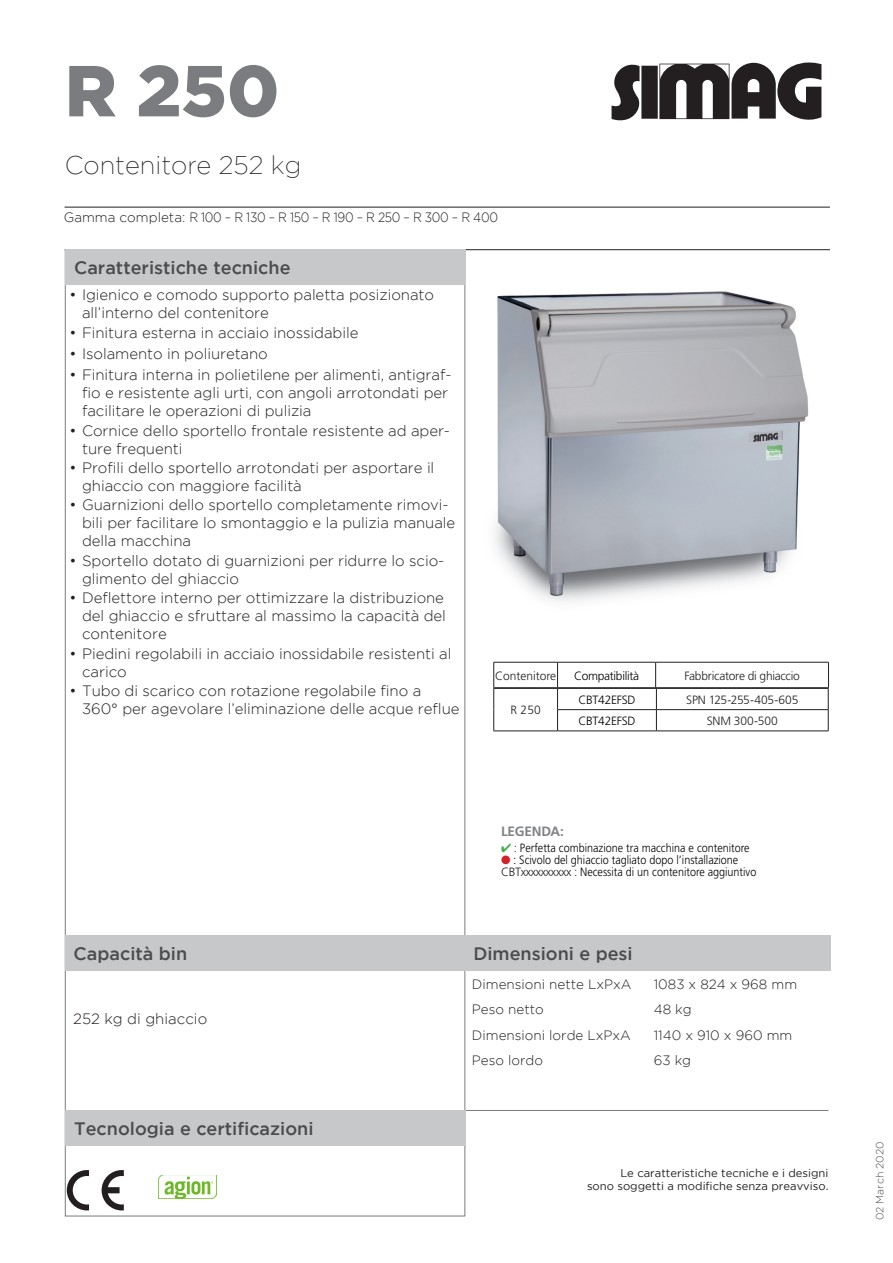
<style>
.page{position:relative;width:893px;height:1263px;background:#fff}
.page>*{position:absolute;margin:0;border:0;box-sizing:border-box;transform-origin:0 0}
.t1{font:900 72px "Gotham";color:#7a7c7f}
.t2{font:200 25.5px "Gotham";color:#231f20}
.t3{font:500 18px "Gotham";color:#4b4c4d}
.t4{font:300 15px/18px "Gotham";letter-spacing:-.005em;color:#231f20}
.t5{font:300 13.5px "Gotham";color:#231f20}
.t6{font:300 13.5px "Gotham";letter-spacing:-.025em;color:#231f20}
.Note_fondo_pagina{font:700 13.5px "Frutiger";letter-spacing:-.01em;color:#808285}
.Tabella_testo_light{font:300 12px "Frutiger";color:#000;scale:.9 1}
.Note_fondo_pagina-2{font:300 12px "Frutiger";letter-spacing:-.015em;color:#231f20}
.Tabella_testo_light-2{font:300 12px "Frutiger";color:#000}
.Tabella_testo_light-3{font:300 12px "Frutiger";letter-spacing:-.025em;color:#000}
.t7{font:11.25px/13.5px "Gotham";color:#231f20;text-align:right}
.t8{font:300 10.5px "Gotham";color:#4b4c4d}
.s1{color:#40ae49}
.s2{color:#231f20}
.s3{color:#d1232a}
</style>
<div class="page">
<svg style="left:612px;top:63px;width:209px;height:57px"></svg>
<hr style="left:65px;top:249px;width:765px;height:1px;background:#231f20">
<hr style="left:464px;top:1110px;width:364px;height:1px;background:#7a7c7f">
<hr style="left:65px;top:207px;width:765px;height:1px;background:#231f20">
<div style="left:65px;top:935px;width:400px;height:36px;background:#c7c8ca"></div>
<svg style="left:102px;top:1170px;width:22px;height:40px"></svg>
<svg style="left:67px;top:1170px;width:22px;height:40px"></svg>
<img style="left:158px;top:1175px;width:59px;height:23px">
<img style="left:494px;top:291px;width:315px;height:311px">
<div style="left:66px;top:249px;width:400px;height:36px;background:#c7c8ca"></div>
<div style="left:66px;top:1110px;width:400px;height:36px;background:#c7c8ca"></div>
<div style="left:465px;top:935px;width:366px;height:36px;background:#c7c8ca"></div>
<hr style="left:494px;top:662px;width:64px;height:1px;background:#231f20">
<hr style="left:494px;top:687px;width:64px;height:1px;background:#231f20">
<hr style="left:558px;top:662px;width:98px;height:1px;background:#231f20">
<hr style="left:656px;top:662px;width:173px;height:1px;background:#231f20">
<hr style="left:558px;top:687px;width:98px;height:1px;background:#231f20">
<hr style="left:656px;top:687px;width:173px;height:1px;background:#231f20">
<hr style="left:494px;top:688px;width:64px;height:1px;background:#231f20">
<hr style="left:494px;top:731px;width:64px;height:1px;background:#231f20">
<hr style="left:558px;top:688px;width:98px;height:1px;background:#231f20">
<hr style="left:656px;top:688px;width:172px;height:1px;background:#231f20">
<hr style="left:557px;top:709px;width:99px;height:1px;background:#231f20">
<svg style="left:557px;top:662px;width:1px;height:69px"></svg>
<hr style="left:656px;top:709px;width:172px;height:1px;background:#231f20">
<svg style="left:655px;top:662px;width:2px;height:69px"></svg>
<svg style="left:828px;top:662px;width:1px;height:69px"></svg>
<hr style="left:558px;top:731px;width:98px;height:1px;background:#231f20">
<hr style="left:656px;top:731px;width:172px;height:1px;background:#231f20">
<svg style="left:493px;top:662px;width:1px;height:69px"></svg>
<p class="t1" style="left:65px;top:49px;width:216px">R 250</p>
<p class="t2" style="left:65px;top:151px;width:238px">Contenitore 252 kg</p>
<p class="t6" style="left:64px;top:209px;width:436px">Gamma completa: R 100 – R 130 – R 150 – R 190 – R 250 – R 300 – R 400</p>
<p class="t3" style="left:74px;top:257px;width:218px">Caratteristiche tecniche</p>
<p class="t4" style="left:82px;top:286px;width:354px;text-indent:-13px">• Igienico e comodo supporto paletta posizionato all’interno del contenitore</p>
<p class="t4" style="left:69px;top:323px;width:291px">• Finitura esterna in acciaio inossidabile</p>
<p class="t4" style="left:69px;top:344px;width:200px">• Isolamento in poliuretano</p>
<p class="t4" style="left:82px;top:366px;width:371px;text-indent:-13px">• Finitura interna in polietilene per alimenti, antigraf&shy;fio e resistente agli urti, con angoli arrotondati per facilitare le operazioni di pulizia</p>
<p class="t4" style="left:82px;top:421px;width:369px;text-indent:-13px">• Cornice dello sportello frontale resistente ad aper&shy;ture frequenti</p>
<p class="t4" style="left:82px;top:458px;width:354px;text-indent:-13px">• Profili dello sportello arrotondati per asportare il ghiaccio con maggiore facilità</p>
<p class="t4" style="left:82px;top:496px;width:375px;text-indent:-13px">• Guarnizioni dello sportello completamente rimovi&shy;bili per facilitare lo smontaggio e la pulizia manuale della macchina</p>
<p class="t4" style="left:82px;top:551px;width:364px;text-indent:-13px">• Sportello dotato di guarnizioni per ridurre lo scio&shy;glimento del ghiaccio</p>
<p class="t4" style="left:82px;top:589px;width:365px;text-indent:-13px">• Deflettore interno per ottimizzare la distribuzione del ghiaccio e sfruttare al massimo la capacità del contenitore</p>
<p class="t4" style="left:82px;top:644px;width:371px;text-indent:-13px">• Piedini regolabili in acciaio inossidabile resistenti al carico</p>
<p class="t4" style="left:82px;top:682px;width:379px;text-indent:-13px">• Tubo di scarico con rotazione regolabile fino a<br>360° per agevolare l’eliminazione delle acque reflue</p>
<p class="Note_fondo_pagina-2" style="left:495px;top:669px;width:63px">Contenitore</p>
<p class="Tabella_testo_light-3" style="left:574px;top:669px;width:67px">Compatibilità</p>
<p class="Note_fondo_pagina-2" style="left:684px;top:669px;width:117px">Fabbricatore di ghiaccio</p>
<p class="Note_fondo_pagina-2" style="left:511px;top:703px;width:32px">R 250</p>
<p class="Tabella_testo_light-3" style="left:578px;top:693px;width:58px">CBT42EFSD</p>
<p class="Note_fondo_pagina-2" style="left:686px;top:693px;width:114px">SPN 125-255-405-605</p>
<p class="Tabella_testo_light-3" style="left:578px;top:714px;width:58px">CBT42EFSD</p>
<p class="Note_fondo_pagina-2" style="left:707px;top:714px;width:73px">SNM 300-500</p>
<p class="t3" style="left:74px;top:943px;width:115px">Capacità bin</p>
<p class="t4" style="left:73px;top:1010px;width:136px">252 kg di ghiaccio</p>
<p class="t3" style="left:74px;top:1118px;width:241px">Tecnologia e certificazioni</p>
<p class="Note_fondo_pagina" style="left:501px;top:823px;width:65px">LEGENDA:</p>
<p class="Tabella_testo_light" style="left:501px;top:841px;width:278px"><span class="s1">✔</span> <span class="s2">:</span> Perfetta combinazione tra macchina e contenitore</p>
<p class="Tabella_testo_light-2" style="left:501px;top:853px;width:239px"><span class="s3">●</span> : Scivolo del ghiaccio tagliato dopo l’installazione</p>
<p class="Tabella_testo_light" style="left:501px;top:865px;width:285px"><span class="s2">CBTxxxxxxxxxx :</span> Necessita di un contenitore aggiuntivo</p>
<p class="t3" style="left:473px;top:943px;width:161px">Dimensioni e pesi</p>
<p class="t5" style="left:472px;top:976px;width:161px">Dimensioni nette LxPxA</p>
<p class="t5" style="left:654px;top:976px;width:145px">1083 x 824 x 968 mm</p>
<p class="t5" style="left:472px;top:1002px;width:73px">Peso netto</p>
<p class="t5" style="left:654px;top:1002px;width:39px">48 kg</p>
<p class="t5" style="left:472px;top:1027px;width:160px">Dimensioni lorde LxPxA</p>
<p class="t5" style="left:654px;top:1027px;width:140px">1140 x 910 x 960 mm</p>
<p class="t5" style="left:472px;top:1053px;width:73px">Peso lordo</p>
<p class="t5" style="left:654px;top:1053px;width:39px">63 kg</p>
<p class="t7" style="left:587px;top:1166px;width:243px">Le caratteristiche tecniche e i designi<br>sono soggetti a modifiche senza preavviso.</p>
<p class="t8" style="left:874px;top:1220px;width:81px;rotate:-90deg">02 March 2020</p>
</div>
